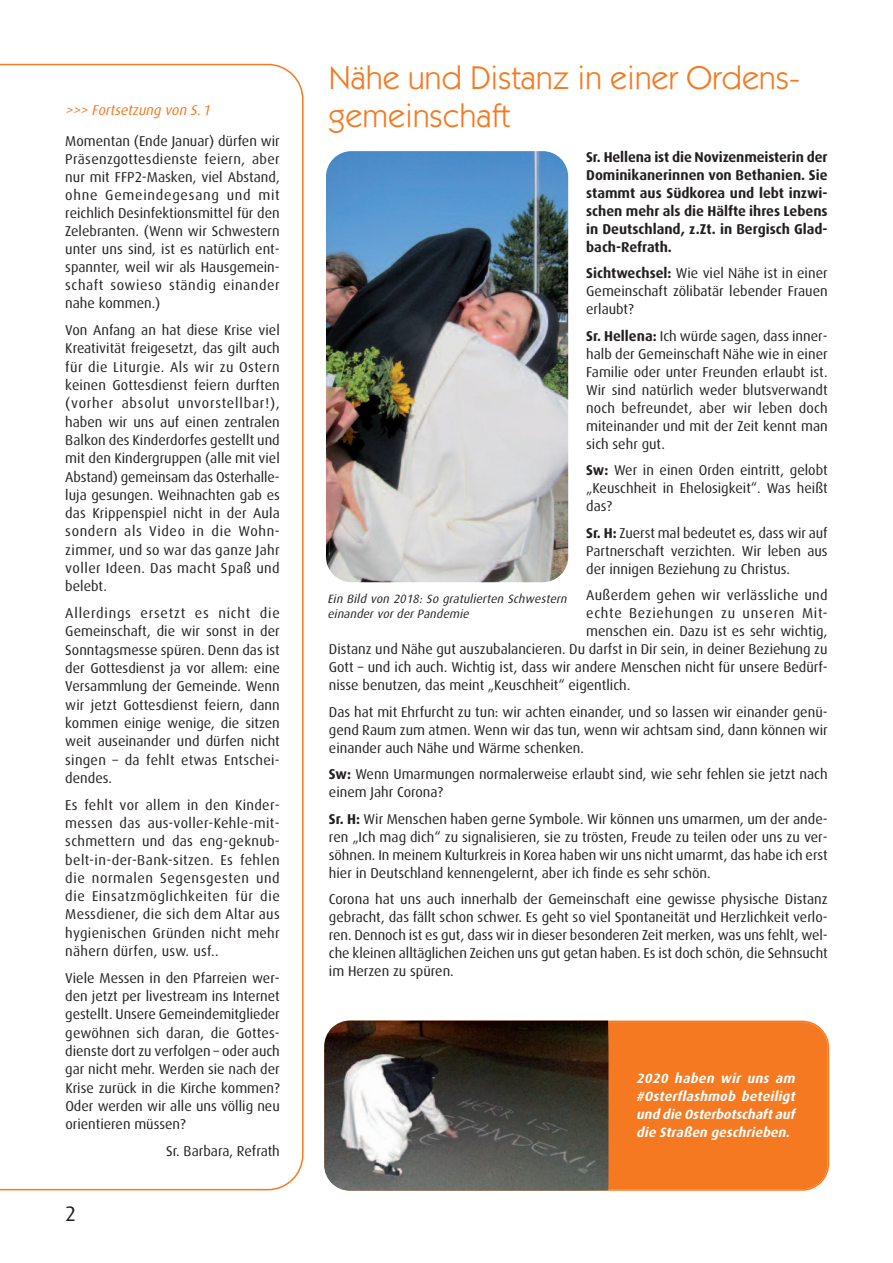
<style>
.page{position:relative;width:893px;height:1263px;background:#fff}
.page>*{position:absolute;margin:0;border:0;box-sizing:border-box;transform-origin:0 0}
.t1{font:33px/37.5px "Itc Kabel";letter-spacing:.01em;color:#f47921}
.t2{font:21px "Dax";color:#231f20}
.t3{font:14.25px/18.3px "Dax";color:#231f20;text-align:justify}
.t4{font:700 14.25px/18px "Dax";color:#231f20;text-align:justify}
.t5{font:14.25px "Dax";letter-spacing:.02em;color:#231f20}
.t6{font:14.25px "Dax";letter-spacing:.05em;color:#231f20}
.t7{font:italic 14.25px "Dax";color:#f47921}
.t8{font:italic 700 13.5px/18px "Dax";color:#fff;text-align:justify}
.t9{font:italic 12px/15px "Dax";color:#231f20}
.s1{font-weight:700}
</style>
<div class="page">
<svg style="left:0;top:64px;width:303px;height:1126px"></svg>
<img style="left:326px;top:151px;width:242px;height:431px;border-radius:26px">
<div style="left:608px;top:1020px;width:221px;height:171px;background:#f47921"></div>
<img style="left:324px;top:1020px;width:284px;height:171px">
<p class="t7" style="left:65px;top:103px;width:149px">&gt;&gt;&gt; Fortsetzung von S. 1</p>
<p class="t3" style="left:65px;top:133px;width:216px">Momentan (Ende Januar) dürfen wir Präsenzgottesdienste feiern, aber nur mit FFP2-Masken, viel Abstand, ohne Gemeindegesang und mit reichlich Desinfektionsmittel für den Zelebranten. (Wenn wir Schwestern unter uns sind, ist es natürlich ent&shy;spannter, weil wir als Hausgemein&shy;schaft sowieso ständig einander nahe kommen.)</p>
<p class="t3" style="left:65px;top:322px;width:216px">Von Anfang an hat diese Krise viel Kreativität freigesetzt, das gilt auch für die Liturgie. Als wir zu Ostern keinen Gottesdienst feiern durften (vorher absolut unvorstellbar!), haben wir uns auf einen zentralen Balkon des Kinderdorfes gestellt und mit den Kindergruppen (alle mit viel Abstand) gemeinsam das Osterhalle&shy;luja gesungen. Weihnachten gab es das Krippenspiel nicht in der Aula sondern als Video in die Wohn&shy;zimmer, und so war das ganze Jahr voller Ideen. Das macht Spaß und belebt.</p>
<p class="t3" style="left:65px;top:605px;width:216px">Allerdings ersetzt es nicht die Gemeinschaft, die wir sonst in der Sonntagsmesse spüren. Denn das ist der Gottesdienst ja vor allem: eine Versammlung der Gemeinde. Wenn wir jetzt Gottesdienst feiern, dann kommen einige wenige, die sitzen weit auseinander und dürfen nicht singen – da fehlt etwas Entschei&shy;dendes.</p>
<p class="t3" style="left:65px;top:796px;width:216px">Es fehlt vor allem in den Kinder&shy;messen das aus-voller-Kehle-mit&shy;schmettern und das eng-geknub&shy;belt-in-der-Bank-sitzen. Es fehlen die normalen Segensgesten und die Einsatzmöglichkeiten für die Messdiener, die sich dem Altar aus hygienischen Gründen nicht mehr nähern dürfen, usw. usf..</p>
<p class="t3" style="left:65px;top:970px;width:216px">Viele Messen in den Pfarreien wer&shy;den jetzt per livestream ins Internet gestellt. Unsere Gemeindemitglieder gewöhnen sich daran, die Gottes&shy;dienste dort zu verfolgen – oder auch gar nicht mehr. Werden sie nach der Krise zurück in die Kirche kommen?<br>Oder werden wir alle uns völlig neu orientieren müssen?</p>
<p class="t3" style="left:166px;top:1142px;width:115px">Sr. Barbara, Refrath</p>
<h2 class="t2" style="left:65px;top:1205px;width:13px">2</h2>
<h1 class="t1" style="left:329px;top:62px;width:473px">Nähe und Distanz in einer Ordens&shy;gemeinschaft</h1>
<p class="t4" style="left:586px;top:149px;width:243px">Sr. Hellena ist die Novizenmeisterin der Dominikanerinnen von Bethanien. Sie stammt aus Südkorea und lebt inzwi&shy;schen mehr als die Hälfte ihres Lebens in Deutschland, z.Zt. in Bergisch Glad&shy;bach-Refrath.</p>
<p class="t3" style="left:586px;top:265px;width:243px"><span class="s1">Sichtwechsel:</span> Wie viel Nähe ist in einer Gemeinschaft zölibatär lebender Frauen erlaubt?</p>
<p class="t3" style="left:586px;top:328px;width:243px"><span class="s1">Sr. Hellena:</span> Ich würde sagen, dass inner&shy;halb der Gemeinschaft Nähe wie in einer Familie oder unter Freunden erlaubt ist.<br>Wir sind natürlich weder blutsverwandt noch befreundet, aber wir leben doch miteinander und mit der Zeit kennt man sich sehr gut.</p>
<p class="t3" style="left:586px;top:462px;width:243px"><span class="s1">Sw:</span> Wer in einen Orden eintritt, gelobt „Keuschheit in Ehelosigkeit“. Was heißt das?</p>
<p class="t3" style="left:586px;top:525px;width:243px"><span class="s1">Sr. H:</span> Zuerst mal bedeutet es, dass wir auf Partnerschaft verzichten. Wir leben aus der innigen Beziehung zu Christus.</p>
<p class="t5" style="left:586px;top:589px;width:243px">Außerdem gehen wir verlässliche und</p>
<p class="t6" style="left:586px;top:607px;width:243px">echte Beziehungen zu unseren Mit-</p>
<p class="t3" style="left:586px;top:623px;width:243px">menschen ein. Dazu ist es sehr wichtig,</p>
<p class="t3" style="left:329px;top:641px;width:500px">Distanz und Nähe gut auszubalancieren. Du darfst in Dir sein, in deiner Beziehung zu</p>
<p class="t3" style="left:329px;top:659px;width:500px">Gott – und ich auch. Wichtig ist, dass wir andere Menschen nicht für unsere Bedürf-</p>
<p class="t3" style="left:329px;top:677px;width:303px">nisse benutzen, das meint „Keuschheit“ eigentlich.</p>
<p class="t3" style="left:329px;top:704px;width:500px">Das hat mit Ehrfurcht zu tun: wir achten einander, und so lassen wir einander genü&shy;gend Raum zum atmen. Wenn wir das tun, wenn wir achtsam sind, dann können wir einander auch Nähe und Wärme schenken.</p>
<p class="t3" style="left:329px;top:766px;width:500px"><span class="s1">Sw:</span> Wenn Umarmungen normalerweise erlaubt sind, wie sehr fehlen sie jetzt nach einem Jahr Corona?</p>
<p class="t3" style="left:329px;top:811px;width:500px"><span class="s1">Sr. H:</span> Wir Menschen haben gerne Symbole. Wir können uns umarmen, um der ande&shy;ren „Ich mag dich“ zu signalisieren, sie zu trösten, Freude zu teilen oder uns zu ver&shy;söhnen. In meinem Kulturkreis in Korea haben wir uns nicht umarmt, das habe ich erst hier in Deutschland kennengelernt, aber ich finde es sehr schön.</p>
<p class="t3" style="left:329px;top:891px;width:500px">Corona hat uns auch innerhalb der Gemeinschaft eine gewisse physische Distanz gebracht, das fällt schon schwer. Es geht so viel Spontaneität und Herzlichkeit verlo&shy;ren. Dennoch ist es gut, dass wir in dieser besonderen Zeit merken, was uns fehlt, wel&shy;che kleinen alltäglichen Zeichen uns gut getan haben. Es ist doch schön, die Sehnsucht im Herzen zu spüren.</p>
<p class="t9" style="left:327px;top:592px;width:243px">Ein Bild von 2018: So gratulierten Schwestern einander vor der Pandemie</p>
<p class="t8" style="left:636px;top:1070px;width:163px">2020 haben wir uns am #Osterflashmob beteiligt und die Osterbotschaft auf die Straßen geschrieben.</p>
</div>
